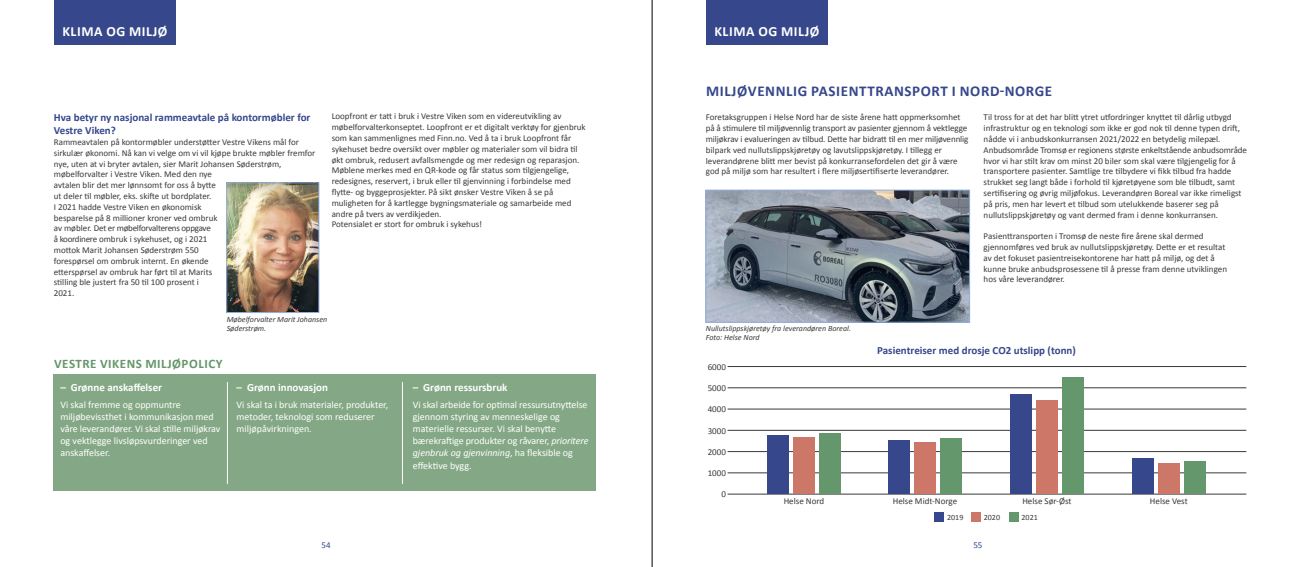
<style>
.page{position:relative;width:1304px;height:567px;background:#fff}
.page>*{position:absolute;margin:0;border:0;box-sizing:border-box;transform-origin:0 0}
.t1{font:700 15px "Calibri";letter-spacing:.04em;color:#36478b}
.t2{font:700 14px "Calibri";letter-spacing:.04em;color:#fff}
.t3{font:700 13px "Calibri";letter-spacing:.04em;color:#64976b}
.t4{font:700 11px/13.2px "Calibri";color:#36478b}
.t5{font:700 11px "Calibri";color:#fff}
.t6{font:10px/12px "Calibri";color:#fff}
.t7{font:9px/10.8px "Calibri";color:#393939}
.t8{font:9px "Calibri";color:#36478b}
.t9{font:italic 8px/9px "Calibri";color:#393939}
.t10{font:8px "Calibri";color:#393939}
.s1{font-style:italic}
</style>
<div class="page">
<hr style="left:652px;top:0;width:1px;height:567px;background:#000">
<div style="left:54px;top:0;width:122px;height:44px;background:#36478b"></div>
<div style="left:706px;top:0;width:122px;height:44px;background:#36478b"></div>
<div style="left:54px;top:374px;width:542px;height:117px;background:#84a885"></div>
<hr style="left:227px;top:382px;width:1px;height:102px;background:#fff">
<hr style="left:402px;top:382px;width:1px;height:102px;background:#fff">
<img style="left:708px;top:192px;width:260px;height:128px">
<div style="left:706px;top:190px;width:264px;height:132px;border:1px solid #91aeda"></div>
<hr style="left:728px;top:366px;width:518px;height:1px;background:#393939">
<hr style="left:728px;top:388px;width:518px;height:1px;background:#393939">
<hr style="left:728px;top:409px;width:518px;height:1px;background:#393939">
<hr style="left:728px;top:430px;width:518px;height:1px;background:#393939">
<hr style="left:728px;top:451px;width:518px;height:1px;background:#393939">
<hr style="left:728px;top:473px;width:518px;height:1px;background:#393939">
<hr style="left:728px;top:494px;width:518px;height:1px;background:#393939">
<div style="left:767px;top:435px;width:22px;height:59px;background:#36478b"></div>
<div style="left:888px;top:441px;width:22px;height:53px;background:#36478b"></div>
<div style="left:1010px;top:394px;width:22px;height:100px;background:#36478b"></div>
<div style="left:1132px;top:459px;width:22px;height:35px;background:#36478b"></div>
<div style="left:793px;top:437px;width:22px;height:57px;background:#cc7768"></div>
<div style="left:914px;top:442px;width:22px;height:52px;background:#cc7768"></div>
<div style="left:1036px;top:400px;width:22px;height:94px;background:#cc7768"></div>
<div style="left:1158px;top:464px;width:22px;height:30px;background:#cc7768"></div>
<div style="left:819px;top:433px;width:22px;height:61px;background:#64976b"></div>
<div style="left:940px;top:439px;width:22px;height:55px;background:#64976b"></div>
<div style="left:1062px;top:378px;width:22px;height:116px;background:#64976b"></div>
<div style="left:1184px;top:461px;width:21px;height:33px;background:#64976b"></div>
<div style="left:935px;top:513px;width:9px;height:9px;background:#36478b"></div>
<div style="left:971px;top:513px;width:10px;height:9px;background:#cc7768"></div>
<div style="left:1009px;top:513px;width:9px;height:9px;background:#64976b"></div>
<img style="left:229px;top:185px;width:88px;height:126px">
<div style="left:227px;top:183px;width:92px;height:130px;border:1px solid #90aedb"></div>
<h2 class="t2" style="left:62px;top:23px;width:107px">KLIMA OG MILJØ</h2>
<h2 class="t2" style="left:714px;top:23px;width:107px">KLIMA OG MILJØ</h2>
<p class="t4" style="left:54px;top:111px;width:258px">Hva betyr ny nasjonal rammeavtale på kontormøbler for<br>Vestre Viken?</p>
<p class="t7" style="left:54px;top:136px;width:263px">Rammeavtalen på kontormøbler understøtter Vestre Vikens mål for sirkulær økonomi. Nå kan vi velge om vi vil kjøpe brukte møbler fremfor nye, uten at vi bryter avtalen, sier Marit Johansen Søderstrøm, møbelforvalter i Vestre Viken. Med den nye<br>avtalen blir det mer lønnsomt for oss å bytte<br>ut deler til møbler, eks. skifte ut bordplater.<br>I 2021 hadde Vestre Viken en økonomisk<br>besparelse på 8 millioner kroner ved ombruk<br>av møbler. Det er møbelforvalterens oppgave<br>å koordinere ombruk i sykehuset, og i 2021<br>mottok Marit Johansen Søderstrøm 550<br>forespørsel om ombruk internt. En økende<br>etterspørsel av ombruk har ført til at Marits<br>stilling ble justert fra 50 til 100 prosent i<br>2021.</p>
<p class="t7" style="left:332px;top:111px;width:256px">Loopfront er tatt i bruk i Vestre Viken som en videreutvikling av møbelforvalterkonseptet. Loopfront er et digitalt verktøy for gjenbruk som kan sammenlignes med Finn.no. Ved å ta i bruk Loopfront får sykehuset bedre oversikt over møbler og materialer som vil bidra til økt ombruk, redusert avfallsmengde og mer redesign og reparasjon.<br>Møblene merkes med en QR-kode og får status som tilgjengelige, redesignes, reservert, i bruk eller til gjenvinning i forbindelse med flytte- og byggeprosjekter. På sikt ønsker Vestre Viken å se på muligheten for å kartlegge bygningsmateriale og samarbeide med andre på tvers av verdikjeden.<br>Potensialet er stort for ombruk i sykehus!</p>
<p class="t9" style="left:227px;top:314px;width:102px">Møbelforvalter Marit Johansen<br>Søderstrøm.</p>
<h3 class="t3" style="left:54px;top:355px;width:170px">VESTRE VIKENS MILJØPOLICY</h3>
<p class="t5" style="left:60px;top:380px;width:103px">– Grønne anskaffelser</p>
<p class="t6" style="left:60px;top:398px;width:162px">Vi skal fremme og oppmuntre miljøbevissthet i kommunikasjon med våre leverandører. Vi skal stille miljøkrav og vektlegge livsløpsvurderinger ved anskaffelser.</p>
<p class="t5" style="left:237px;top:380px;width:93px">– Grønn innovasjon</p>
<p class="t6" style="left:237px;top:398px;width:153px">Vi skal ta i bruk materialer, produkter, metoder, teknologi som reduserer miljøpåvirkningen.</p>
<p class="t5" style="left:413px;top:380px;width:96px">– Grønn ressursbruk</p>
<p class="t6" style="left:413px;top:398px;width:177px">Vi skal arbeide for optimal ressursutnyttelse gjennom styring av menneskelige og materielle ressurser. Vi skal benytte bærekraftige produkter og råvarer, <span class="s1">prioritere gjenbruk og gjenvinning</span>, ha fleksible og</p>
<p class="t6" style="left:413px;top:459px;width:60px">effektive bygg.</p>
<h1 class="t1" style="left:706px;top:82px;width:348px">MILJØVENNLIG PASIENTTRANSPORT I NORD-NORGE</h1>
<p class="t7" style="left:706px;top:112px;width:264px">Foretaksgruppen i Helse Nord har de siste årene hatt oppmerksomhet på å stimulere til miljøvennlig transport av pasienter gjennom å vektlegge miljøkrav i evalueringen av tilbud. Dette har bidratt til en mer miljøvennlig bilpark ved nullutslippskjøretøy og lavutslippskjøretøy. I tillegg er leverandørene blitt mer bevist på konkurransefordelen det gir å være god på miljø som har resultert i flere miljøsertifiserte leverandører.</p>
<p class="t7" style="left:984px;top:112px;width:265px">Til tross for at det har blitt ytret utfordringer knyttet til dårlig utbygd infrastruktur og en teknologi som ikke er god nok til denne typen drift, nådde vi i anbudskonkurransen 2021/2022 en betydelig milepæl.<br>Anbudsområde Tromsø er regionens største enkeltstående anbudsområde hvor vi har stilt krav om minst 20 biler som skal være tilgjengelig for å transportere pasienter. Samtlige tre tilbydere vi fikk tilbud fra hadde strukket seg langt både i forhold til kjøretøyene som ble tilbudt, samt sertifisering og øvrig miljøfokus. Leverandøren Boreal var ikke rimeligst på pris, men har levert et tilbud som utelukkende baserer seg på nullutslippskjøretøy og vant dermed fram i denne konkurransen.</p>
<p class="t7" style="left:984px;top:230px;width:245px">Pasienttransporten i Tromsø de neste fire årene skal dermed gjennomføres ved bruk av nullutslippskjøretøy. Dette er et resultat av det fokuset pasientreisekontorene har hatt på miljø, og det å kunne bruke anbudsprosessene til å presse fram denne utviklingen hos våre leverandører.</p>
<p class="t9" style="left:706px;top:324px;width:147px">Nullutslippskjøretøy fra leverandøren Boreal.<br>Foto: Helse Nord</p>
<p class="t7" style="left:708px;top:361px;width:20px">6000</p>
<p class="t7" style="left:708px;top:382px;width:20px">5000</p>
<p class="t7" style="left:708px;top:404px;width:20px">4000</p>
<p class="t7" style="left:708px;top:425px;width:20px">3000</p>
<p class="t7" style="left:708px;top:446px;width:20px">2000</p>
<p class="t7" style="left:708px;top:468px;width:20px">1000</p>
<p class="t7" style="left:721px;top:489px;width:6px">0</p>
<p class="t7" style="left:784px;top:496px;width:42px">Helse Nord</p>
<p class="t7" style="left:893px;top:496px;width:66px">Helse Midt-Norge</p>
<p class="t7" style="left:1022px;top:496px;width:51px">Helse Sør-Øst</p>
<p class="t7" style="left:1150px;top:496px;width:39px">Helse Vest</p>
<p class="t4" style="left:877px;top:344px;width:200px">Pasientreiser med drosje CO2 utslipp (tonn)</p>
<p class="t10" style="left:947px;top:512px;width:18px">2019</p>
<p class="t10" style="left:984px;top:512px;width:18px">2020</p>
<p class="t10" style="left:1022px;top:512px;width:18px">2021</p>
<p class="t8" style="left:321px;top:539px;width:11px">54</p>
<p class="t8" style="left:973px;top:539px;width:11px">55</p>
</div>
